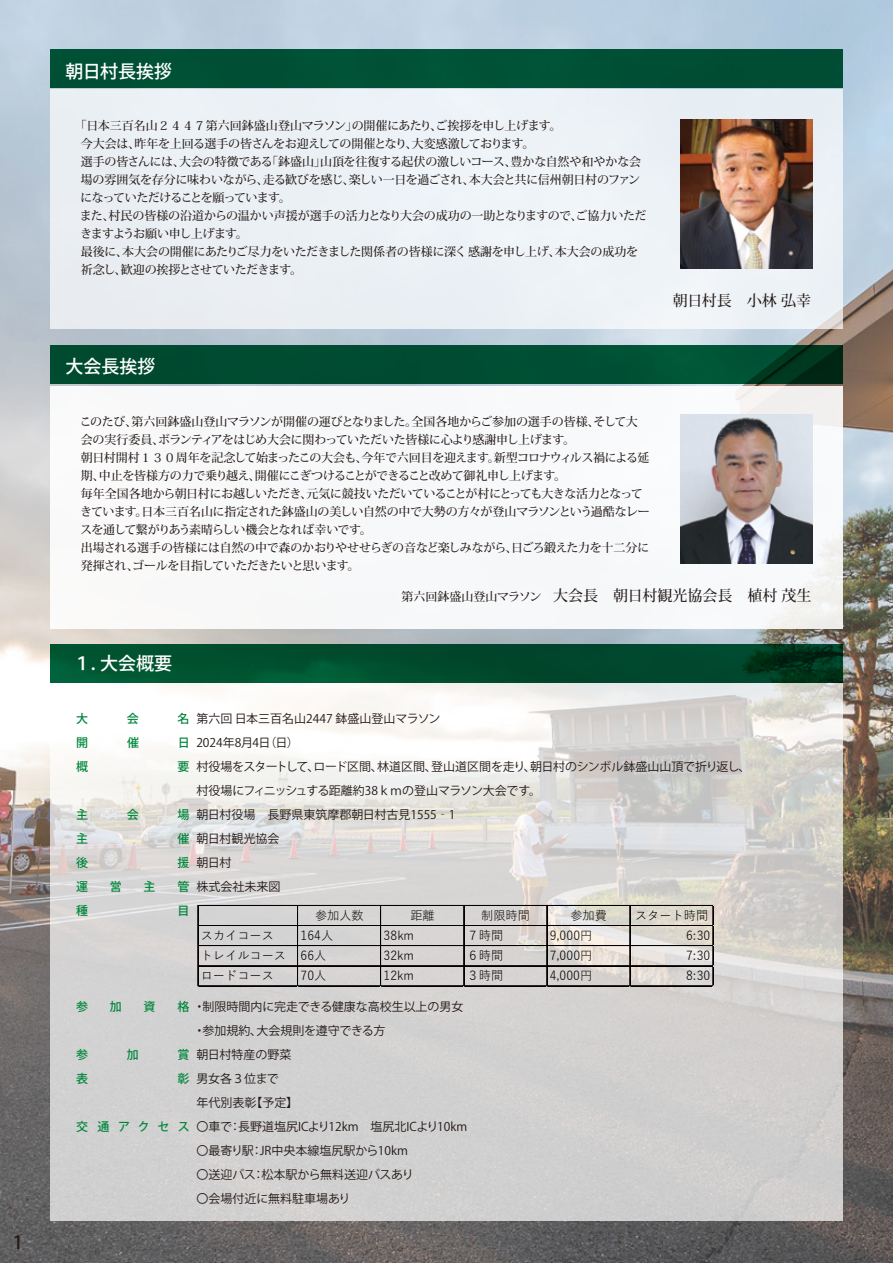
<style>
.page{position:relative;width:893px;height:1263px;background:#fff}
.page>*{position:absolute;margin:0;border:0;box-sizing:border-box;transform-origin:0 0}
.t1{font:500 18px "Koz Go Pr 6 N";color:#fff}
.t2{font:500 18px "Koz Go Pr 6 N";color:#221815}
.t3{font:500 15px "Koz Min Pro";color:#221815}
.t4{font:12.3px "Yu Gothic";color:#040000}
.t5{font:500 12px/18px "Koz Min Pro";letter-spacing:-.03em;color:#221815}
.t6{font:12px/24px "Koz Go Pr 6 N";color:#221815}
.t7{font:500 12px "Koz Go Pr 6 N";letter-spacing:.69em;color:#00873c}
.s1{font-size:12px}
.s2{font-weight:500;color:#00873c}
</style>
<div class="page">
<img style="left:0;top:0;width:893px;height:1263px">
<svg style="left:51px;top:345px;width:792px;height:38px;background:#004a30"></svg>
<div style="left:51px;top:50px;width:792px;height:38px;background:#005035"></div>
<div style="left:51px;top:386px;width:792px;height:242px;background:#f7f8f9"></div>
<svg style="left:51px;top:683px;width:792px;height:537px;background:#dad8d7"></svg>
<div style="left:51px;top:90px;width:792px;height:239px;background:#ebf0f5"></div>
<img style="left:680px;top:120px;width:133px;height:149px">
<img style="left:680px;top:414px;width:133px;height:149px">
<svg style="left:51px;top:644px;width:792px;height:38px;background:#004a2c"></svg>
<hr style="left:198px;top:905px;width:515px;height:1px;background:#040000">
<hr style="left:198px;top:925px;width:515px;height:1px;background:#040000">
<hr style="left:198px;top:945px;width:515px;height:1px;background:#040000">
<hr style="left:198px;top:965px;width:515px;height:1px;background:#040000">
<hr style="left:198px;top:966px;width:515px;height:1px;background:#040000">
<hr style="left:197px;top:905px;width:1px;height:81px;background:#040000">
<hr style="left:198px;top:905px;width:1px;height:81px;background:#040000">
<hr style="left:297px;top:906px;width:1px;height:80px;background:#040000">
<hr style="left:298px;top:906px;width:1px;height:80px;background:#040000">
<hr style="left:380px;top:906px;width:1px;height:80px;background:#040000">
<hr style="left:381px;top:906px;width:1px;height:80px;background:#040000">
<hr style="left:463px;top:906px;width:1px;height:80px;background:#040000">
<hr style="left:464px;top:906px;width:1px;height:80px;background:#040000">
<hr style="left:546px;top:906px;width:1px;height:80px;background:#040000">
<hr style="left:547px;top:906px;width:1px;height:80px;background:#040000">
<hr style="left:629px;top:906px;width:1px;height:80px;background:#040000">
<hr style="left:630px;top:906px;width:1px;height:80px;background:#040000">
<hr style="left:198px;top:985px;width:515px;height:1px;background:#040000">
<hr style="left:198px;top:986px;width:515px;height:1px;background:#040000">
<hr style="left:712px;top:906px;width:1px;height:80px;background:#040000">
<hr style="left:713px;top:906px;width:1px;height:80px;background:#040000">
<h1 class="t2" style="left:13px;top:1232px;width:12px">1</h1>
<h1 class="t1" style="left:66px;top:61px;width:108px">朝日村長挨拶</h1>
<p class="t5" style="left:80px;top:116px;width:568px;text-indent:-5px">「日本三百名山２４４７第六回鉢盛山登山マラソン」の開催にあたり、ご挨拶を申し上げます。<br>今大会は、昨年を上回る選手の皆さんをお迎えしての開催となり、大変感激しております。<br>選手の皆さんには、大会の特徴である「鉢盛山」山頂を往復する起伏の激しいコース、豊かな自然や和やかな会場の雰囲気を存分に味わいながら、走る歓びを感じ、楽しい一日を過ごされ、本大会と共に信州朝日村のファンになっていただけることを願っています。<br>また、村民の皆様の沿道からの温かい声援が選手の活力となり大会の成功の一助となりますので、ご協力いただきますようお願い申し上げます。<br>最後に、本大会の開催にあたりご尽力をいただきました関係者の皆様に深く 感謝を申し上げ、本大会の成功を祈念し、歓迎の挨拶とさせていただきます。</p>
<h1 class="t1" style="left:66px;top:356px;width:91px">大会長挨拶</h1>
<p class="t5" style="left:80px;top:412px;width:572px">このたび、第六回鉢盛山登山マラソンが開催の運びとなりました。全国各地からご参加の選手の皆様、そして大会の実行委員、ボランティアをはじめ大会に関わっていただいた皆様に心より感謝申し上げます。<br>朝日村開村１３０周年を記念して始まったこの大会も、今年で六回目を迎えます。新型コロナウィルス禍による延期、中止を皆様方の力で乗り越え、開催にこぎつけることができること改めて御礼申し上げます。<br>毎年全国各地から朝日村にお越しいただき、元気に競技いただいていることが村にとっても大きな活力となってきています。日本三百名山に指定された鉢盛山の美しい自然の中で大勢の方々が登山マラソンという過酷なレースを通して繋がりあう素晴らしい機会となれば幸いです。<br>出場される選手の皆様には自然の中で森のかおりやせせらぎの音など楽しみながら、日ごろ鍛えた力を十二分に発揮され、ゴールを目指していただきたいと思います。</p>
<p class="t3" style="left:673px;top:289px;width:140px">朝日村長　小林 弘幸</p>
<h1 class="t1" style="left:73px;top:653px;width:100px">１．大会概要</h1>
<p class="t3" style="left:401px;top:584px;width:412px"><span class="s1">第六回鉢盛山登山マラソン　</span>大会長　朝日村観光協会長　植村 茂生</p>
<p class="t7" style="left:76px;top:712px;width:13px">大</p>
<p class="t7" style="left:127px;top:712px;width:13px">会</p>
<p class="t7" style="left:177px;top:712px;width:13px">名</p>
<p class="t7" style="left:76px;top:736px;width:13px">開</p>
<p class="t7" style="left:127px;top:736px;width:13px">催</p>
<p class="t7" style="left:178px;top:736px;width:13px">日</p>
<p class="t7" style="left:76px;top:760px;width:13px">概</p>
<p class="t7" style="left:177px;top:760px;width:13px">要</p>
<p class="t7" style="left:76px;top:808px;width:13px">主</p>
<p class="t7" style="left:127px;top:808px;width:13px">会</p>
<p class="t7" style="left:177px;top:808px;width:13px">場</p>
<p class="t7" style="left:76px;top:832px;width:13px">主</p>
<p class="t7" style="left:177px;top:832px;width:13px">催</p>
<p class="t7" style="left:76px;top:856px;width:13px">後</p>
<p class="t7" style="left:177px;top:856px;width:13px">援</p>
<p class="t7" style="left:76px;top:880px;width:13px">運</p>
<p class="t7" style="left:110px;top:880px;width:13px">営</p>
<p class="t7" style="left:144px;top:880px;width:13px">主</p>
<p class="t7" style="left:177px;top:880px;width:13px">管</p>
<p class="t7" style="left:76px;top:904px;width:13px">種</p>
<p class="t7" style="left:178px;top:904px;width:13px">目</p>
<p class="t6" style="left:196px;top:707px;width:556px">第六回 日本三百名山2447 鉢盛山登山マラソン<br>2024年8月4日（日）<br>村役場をスタートして、ロード区間、林道区間、登山道区間を走り、朝日村のシンボル鉢盛山山頂で折り返し、村役場にフィニッシュする距離約38ｋｍの登山マラソン大会です。<br>朝日村役場　長野県東筑摩郡朝日村古見1555‐1<br>朝日村観光協会<br>朝日村<br>株式会社未来図</p>
<p class="t4" style="left:315px;top:904px;width:50px">参加人数</p>
<p class="t4" style="left:410px;top:904px;width:26px">距離</p>
<p class="t4" style="left:481px;top:904px;width:50px">制限時間</p>
<p class="t4" style="left:570px;top:904px;width:38px">参加費</p>
<p class="t4" style="left:635px;top:904px;width:75px">スタート時間</p>
<p class="t4" style="left:201px;top:924px;width:75px">スカイコース</p>
<p class="t4" style="left:301px;top:924px;width:34px">164人</p>
<p class="t4" style="left:384px;top:924px;width:32px">38km</p>
<p class="t4" style="left:467px;top:924px;width:38px">７時間</p>
<p class="t4" style="left:550px;top:924px;width:44px">9,000円</p>
<p class="t4" style="left:686px;top:924px;width:26px">6:30</p>
<p class="t4" style="left:201px;top:944px;width:127px">トレイルコース 66人</p>
<p class="t4" style="left:384px;top:944px;width:32px">32km</p>
<p class="t4" style="left:467px;top:944px;width:38px">６時間</p>
<p class="t4" style="left:550px;top:944px;width:44px">7,000円</p>
<p class="t4" style="left:686px;top:944px;width:26px">7:30</p>
<p class="t4" style="left:201px;top:964px;width:75px">ロードコース</p>
<p class="t4" style="left:301px;top:964px;width:27px">70人</p>
<p class="t4" style="left:384px;top:964px;width:32px">12km</p>
<p class="t4" style="left:467px;top:964px;width:38px">３時間</p>
<p class="t4" style="left:550px;top:964px;width:44px">4,000円</p>
<p class="t4" style="left:686px;top:964px;width:26px">8:30</p>
<p class="t7" style="left:76px;top:1000px;width:13px">参</p>
<p class="t7" style="left:110px;top:1000px;width:13px">加</p>
<p class="t7" style="left:144px;top:1000px;width:13px">資</p>
<p class="t6" style="left:177px;top:995px;width:287px"><span class="s2">格</span>・制限時間内に完走できる健康な高校生以上の男女</p>
<p class="t7" style="left:76px;top:1048px;width:13px">参</p>
<p class="t7" style="left:127px;top:1048px;width:13px">加</p>
<p class="t7" style="left:177px;top:1048px;width:13px">賞</p>
<p class="t7" style="left:76px;top:1072px;width:13px">表</p>
<p class="t7" style="left:177px;top:1072px;width:13px">彰</p>
<p class="t7" style="left:76px;top:1120px;width:115px">交通アクセス</p>
<p class="t6" style="left:193px;top:1019px;width:275px">・参加規約、大会規則を遵守できる方<br>朝日村特産の野菜<br>男女各３位まで<br>年代別表彰【予定】<br>〇車で：長野道塩尻ICより12km　塩尻北ICより10km〇最寄り駅：JR中央本線塩尻駅から10km<br>〇送迎バス：松本駅から無料送迎バスあり<br>〇会場付近に無料駐車場あり</p>
</div>
